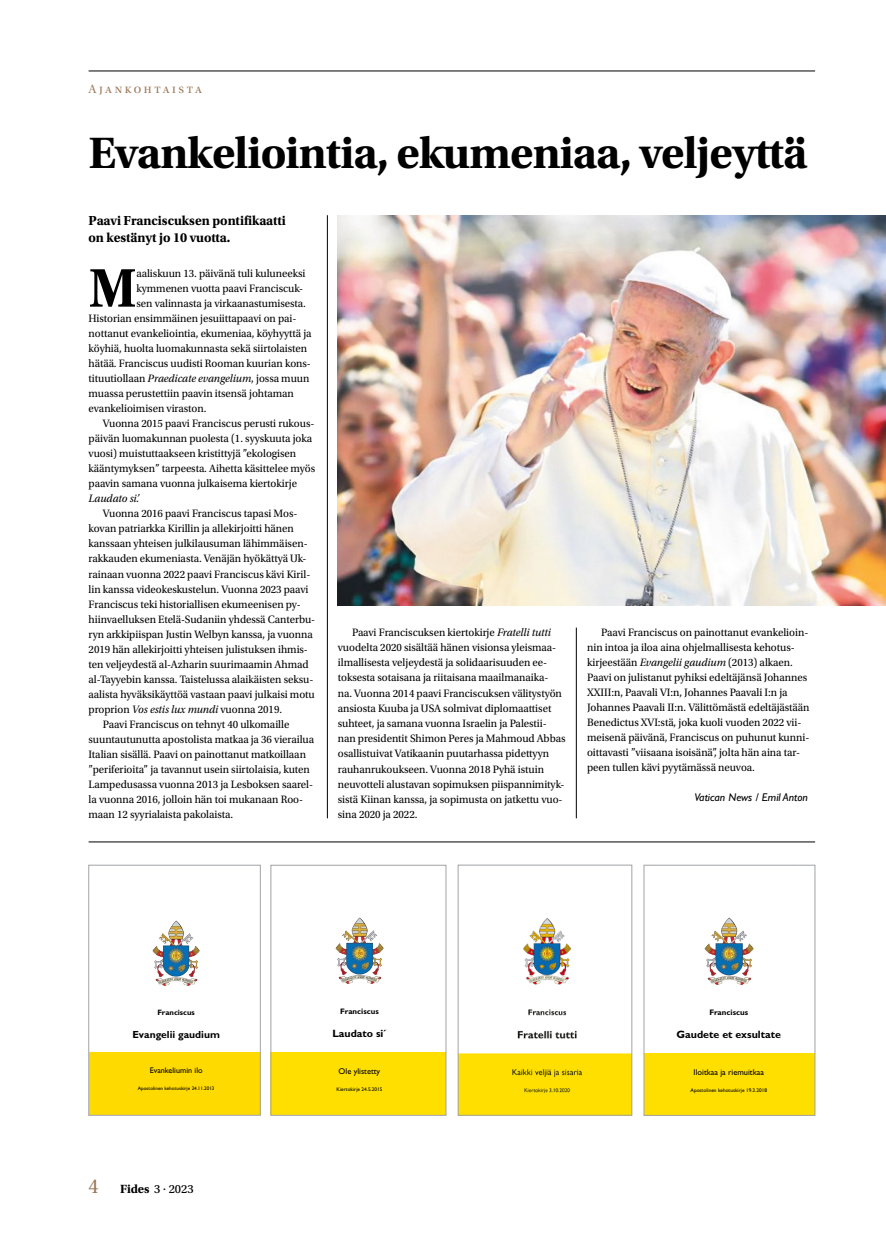
<style>
.page{position:relative;width:886px;height:1241px;background:#fff}
.page>*{position:absolute;margin:0;border:0;box-sizing:border-box;transform-origin:0 0}
.t1{font:700 57.25px "Utopia Std";color:#000}
.t2{font:700 46.25px "Utopia Std";letter-spacing:-.02em;color:#000}
.t3{font:700 13.75px/16.2px "Utopia Std";letter-spacing:-.005em;color:#000}
.t4{font:12.5px "Utopia Std Subh";letter-spacing:.2em;color:#997655}
.t5{font:12.5px "Utopia Std Capt";color:#000}
.t6{font:11.25px/15.2px "Utopia Std";letter-spacing:-.005em;color:#000}
.t7{font:italic 11.25px "Gill Sans Std";color:#000}
.t8{font:italic 11.25px "Utopia Std";letter-spacing:-.005em;color:#000}
.t9{font:700 10.62px "Gill Sans Std";color:#000}
.t10{font:700 10.25px "Gill Sans Std";color:#000}
.t11{font:8.38px "Gill Sans Std";color:#000}
.t12{font:8.12px "Gill Sans Std";color:#000}
.t13{font:700 8px "Gill Sans Std";color:#000}
.t14{font:700 7.75px "Gill Sans Std";color:#000}
.t15{font:5.38px "Gill Sans Std";color:#000}
.t16{font:5.25px "Gill Sans Std";color:#000}
.t17{font:5.12px "Gill Sans Std";color:#000}
.t18{font:italic 4.38px "Gill Sans Std";letter-spacing:-.005em;color:#000}
.s1{font-style:italic}
.s2{font-size:4px}
.s3{font-family:"Utopia Std";font-size:21.25px;color:#997655}
.s4{font-family:"Utopia Std";font-weight:700}
</style>
<div class="page">
<hr style="left:89px;top:71px;width:726px;height:1px;background:#000">
<hr style="left:327px;top:215px;width:1px;height:603px;background:#000">
<hr style="left:576px;top:627px;width:1px;height:191px;background:#000">
<hr style="left:89px;top:841px;width:726px;height:1px;background:#000">
<img style="left:338px;top:215px;width:548px;height:390px">
<div style="left:271px;top:1052px;width:175px;height:63px;background:#ffdf00"></div>
<img style="left:335px;top:917px;width:49px;height:66px">
<div style="left:271px;top:865px;width:175px;height:250px;border:1px solid #a1a3a6"></div>
<img style="left:460px;top:918px;width:170px;height:195px">
<div style="left:458px;top:864px;width:174px;height:251px;border:1px solid #a1a3a6"></div>
<div style="left:644px;top:1053px;width:171px;height:62px;background:#ffdf00"></div>
<img style="left:704px;top:917px;width:50px;height:67px">
<div style="left:644px;top:864px;width:171px;height:251px;border:1px solid #a1a3a6"></div>
<div style="left:89px;top:1052px;width:171px;height:63px;background:#ffda00"></div>
<img style="left:152px;top:920px;width:48px;height:65px">
<p class="t4" style="left:89px;top:83px;width:115px">Ajankohtaista</p>
<h2 class="t2" style="left:89px;top:126px;width:720px">Evankeliointia, ekumeniaa, veljeyttä</h2>
<p class="t3" style="left:89px;top:213px;width:199px">Paavi Franciscuksen pontifikaatti on kestänyt jo 10 vuotta.</p>
<h1 class="t1" style="left:89px;top:255px;width:50px">M</h1>
<p class="t6" style="left:136px;top:265px;width:171px">aaliskuun 13. päivänä tuli kuluneeksi</p>
<p class="t6" style="left:136px;top:280px;width:168px">kymmenen vuotta paavi Franciscuk-</p>
<p class="t6" style="left:136px;top:295px;width:171px">sen valinnasta ja virkaanastumisesta.</p>
<p class="t6" style="left:89px;top:310px;width:209px">Historian ensimmäinen jesuiittapaavi on pai-</p>
<p class="t6" style="left:89px;top:325px;width:224px">nottanut evankeliointia, ekumeniaa, köyhyyttä ja</p>
<p class="t6" style="left:89px;top:340px;width:220px">köyhiä, huolta luomakunnasta sekä siirtolaisten</p>
<p class="t6" style="left:89px;top:356px;width:224px">hätää. Franciscus uudisti Rooman kuurian kons-</p>
<p class="t6" style="left:89px;top:371px;width:222px">tituutiollaan <span class="s1">Praedicate evangelium</span>, jossa muun</p>
<p class="t6" style="left:89px;top:386px;width:207px">muassa perustettiin paavin itsensä johtaman</p>
<p class="t6" style="left:89px;top:401px;width:119px">evankelioimisen viraston.</p>
<p class="t6" style="left:103px;top:416px;width:213px">Vuonna 2015 paavi Franciscus perusti rukous-</p>
<p class="t6" style="left:89px;top:431px;width:225px">päivän luomakunnan puolesta (1. syyskuuta joka</p>
<p class="t6" style="left:89px;top:446px;width:209px">vuosi) muistuttaakseen kristittyjä ”ekologisen</p>
<p class="t6" style="left:89px;top:461px;width:228px">kääntymyksen” tarpeesta. Aihetta käsittelee myös</p>
<p class="t6" style="left:89px;top:476px;width:210px">paavin samana vuonna julkaisema kiertokirje</p>
<p class="t8" style="left:89px;top:492px;width:52px">Laudato si’.</p>
<p class="t6" style="left:103px;top:506px;width:196px">Vuonna 2016 paavi Franciscus tapasi Mos-</p>
<p class="t6" style="left:89px;top:521px;width:207px">kovan patriarkka Kirillin ja allekirjoitti hänen</p>
<p class="t6" style="left:89px;top:536px;width:221px">kanssaan yhteisen julkilausuman lähimmäisen-</p>
<p class="t6" style="left:89px;top:551px;width:220px">rakkauden ekumeniasta. Venäjän hyökättyä Uk-</p>
<p class="t6" style="left:89px;top:566px;width:223px">rainaan vuonna 2022 paavi Franciscus kävi Kiril-</p>
<p class="t6" style="left:89px;top:581px;width:221px">lin kanssa videokeskustelun. Vuonna 2023 paavi</p>
<p class="t6" style="left:89px;top:596px;width:214px">Franciscus teki historiallisen ekumeenisen py-</p>
<p class="t6" style="left:89px;top:611px;width:228px">hiinvaelluksen Etelä-Sudaniin yhdessä Canterbu-</p>
<p class="t6" style="left:89px;top:626px;width:226px">ryn arkkipiispan Justin Welbyn kanssa, ja vuonna</p>
<p class="t6" style="left:89px;top:641px;width:221px">2019 hän allekirjoitti yhteisen julistuksen ihmis-</p>
<p class="t6" style="left:89px;top:656px;width:222px">ten veljeydestä al-Azharin suurimaamin Ahmad</p>
<p class="t6" style="left:89px;top:671px;width:226px">al-Tayyebin kanssa. Taistelussa alaikäisten seksu-</p>
<p class="t6" style="left:89px;top:686px;width:228px">aalista hyväksikäyttöä vastaan paavi julkaisi motu</p>
<p class="t6" style="left:89px;top:701px;width:195px">proprion <span class="s1">Vos estis lux mundi</span> vuonna 2019.</p>
<p class="t6" style="left:103px;top:716px;width:188px">Paavi Franciscus on tehnyt 40 ulkomaille</p>
<p class="t6" style="left:89px;top:732px;width:227px">suuntautunutta apostolista matkaa ja 36 vierailua</p>
<p class="t6" style="left:89px;top:747px;width:219px">Italian sisällä. Paavi on painottanut matkoillaan</p>
<p class="t6" style="left:89px;top:762px;width:223px">”periferioita” ja tavannut usein siirtolaisia, kuten</p>
<p class="t6" style="left:89px;top:777px;width:226px">Lampedusassa vuonna 2013 ja Lesboksen saarel-</p>
<p class="t6" style="left:89px;top:792px;width:216px">la vuonna 2016, jolloin hän toi mukanaan Roo-</p>
<p class="t6" style="left:89px;top:807px;width:146px">maan 12 syyrialaista pakolaista.</p>
<p class="t6" style="left:338px;top:624px;width:229px;text-indent:14px">Paavi Franciscuksen kiertokirje <span class="s1">Fratelli tutti </span>vuodelta 2020 sisältää hänen visionsa yleismaa&shy;ilmallisesta veljeydestä ja solidaarisuuden ee&shy;toksesta sotaisana ja riitaisana maailmanaika-<br>na. Vuonna 2014 paavi Franciscuksen välitystyön ansiosta Kuuba ja USA solmivat diplomaattiset suhteet, ja samana vuonna Israelin ja Palestii&shy;nan presidentit Shimon Peres ja Mahmoud Abbas osallistuivat Vatikaanin puutarhassa pidettyyn rauhanrukoukseen. Vuonna 2018 Pyhä istuin neuvotteli alustavan sopimuksen piispannimityk&shy;sistä Kiinan kanssa, ja sopimusta on jatkettu vuo&shy;sina 2020 ja 2022.</p>
<p class="t6" style="left:587px;top:624px;width:224px;text-indent:14px">Paavi Franciscus on painottanut evankelioin&shy;nin intoa ja iloa aina ohjelmallisesta kehotus&shy;kirjeestään <span class="s1">Evangelii gaudium</span> (2013) alkaen.<br>Paavi on julistanut pyhiksi edeltäjänsä Johannes XXIII:n, Paavali VI:n, Johannes Paavali I:n ja Johannes Paavali II:n. Välittömästä edeltäjästään Benedictus XVI:stä, joka kuoli vuoden 2022 vii&shy;meisenä päivänä, Franciscus on puhunut kunni&shy;oittavasti ”viisaana isoisänä”, jolta hän aina tar&shy;peen tullen kävi pyytämässä neuvoa.</p>
<p class="t7" style="left:694px;top:790px;width:115px">Vatican News / Emil Anton</p>
<p class="t14" style="left:157px;top:1007px;width:39px">Franciscus</p>
<p class="t10" style="left:132px;top:1027px;width:89px">Evangelii gaudium</p>
<p class="t12" style="left:150px;top:1065px;width:54px">Evankeliumin ilo</p>
<p class="t17" style="left:138px;top:1084px;width:78px">Apostolinen kehotuskirje 24.11.2013</p>
<p class="t18" style="left:208px;top:1032px;width:25px">Laudato si´, <span class="s2">61</span></p>
<p class="t5" style="left:89px;top:1181px;width:107px"><span class="s3">4</span> <span class="s4">Fides</span> 3 . 2023</p>
<p class="t13" style="left:340px;top:1006px;width:40px">Franciscus</p>
<p class="t9" style="left:332px;top:1027px;width:56px">Laudato si´</p>
<p class="t11" style="left:339px;top:1066px;width:43px">Ole ylistetty</p>
<p class="t16" style="left:336px;top:1085px;width:47px">Kiertokirje 24.5.2015</p>
<p class="t13" style="left:709px;top:1007px;width:40px">Franciscus</p>
<p class="t9" style="left:676px;top:1028px;width:106px">Gaudete et exsultate</p>
<p class="t11" style="left:693px;top:1067px;width:72px">Iloitkaa ja riemuitkaa</p>
<p class="t15" style="left:690px;top:1086px;width:78px">Apostolinen kehotuskirje 19.3.2018</p>
</div>
